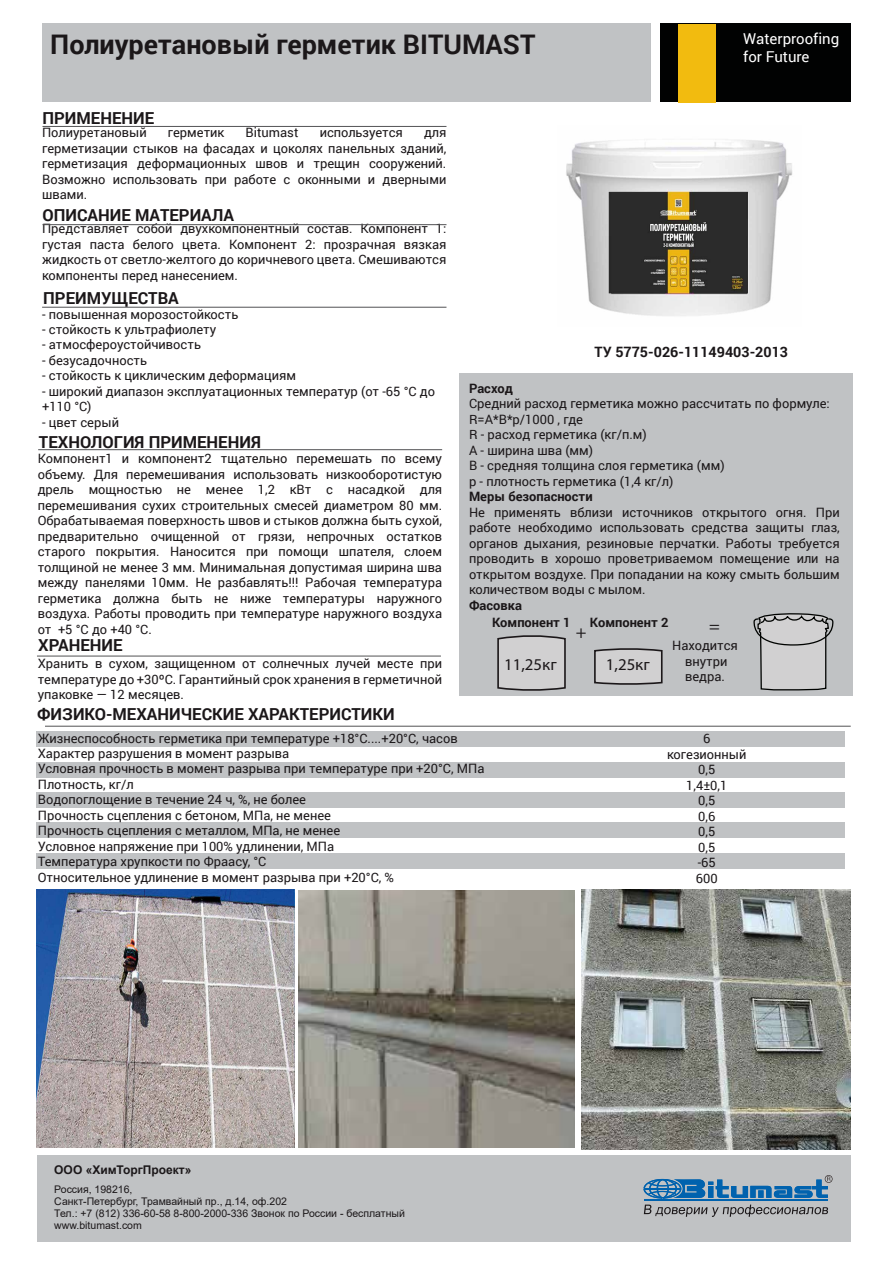
<style>
.page{position:relative;width:893px;height:1263px;background:#fff}
.page>*{position:absolute;margin:0;border:0;box-sizing:border-box;transform-origin:0 0}
.t1{font:700 27px "Roboto";color:#1b1719}
.t2{font:18px "Myriad Pro";color:#1b1719}
.t3{font:700 16.5px "Roboto";color:#1b1719}
.t4{font:16.5px "Myriad Pro";color:#1b1719}
.t5{font:15px/18px "Roboto";color:#fff}
.t6{font:700 14.25px "Roboto";color:#1b1719}
.t7{font:12.9px/15.5px "Roboto";color:#1b1719;text-align:justify}
.t8{font:700 12.9px "Roboto";color:#1b1719}
.t9{font:700 12px "Arial";color:#1b1719}
.t10{font:10.5px/12px "Arial";color:#1b1719}
</style>
<div class="page">
<div style="left:459px;top:373px;width:394px;height:323px;background:#c0c2c4"></div>
<div style="left:37px;top:732px;width:808px;height:15px;background:#c0c2c4"></div>
<div style="left:37px;top:762px;width:808px;height:16px;background:#c0c2c4"></div>
<div style="left:37px;top:822px;width:808px;height:15px;background:#c0c2c4"></div>
<div style="left:37px;top:792px;width:808px;height:15px;background:#c0c2c4"></div>
<div style="left:37px;top:853px;width:808px;height:15px;background:#c0c2c4"></div>
<hr style="left:38px;top:449px;width:404px;height:1px;background:#525254">
<hr style="left:37px;top:656px;width:404px;height:1px;background:#525254">
<hr style="left:42px;top:307px;width:404px;height:1px;background:#525254">
<hr style="left:43px;top:224px;width:403px;height:1px;background:#525254">
<hr style="left:43px;top:126px;width:403px;height:1px;background:#525254">
<hr style="left:45px;top:726px;width:806px;height:1px;background:#525254">
<div style="left:37px;top:1155px;width:814px;height:87px;background:#c0c2c4"></div>
<hr style="left:645px;top:1199px;width:183px;height:2px;background:#0062ae">
<svg style="left:643px;top:1175px;width:190px;height:23px"></svg>
<svg style="left:644px;top:1204px;width:184px;height:13px"></svg>
<div style="left:43px;top:23px;width:807px;height:79px;background:#c0c2c4"></div>
<div style="left:652px;top:20px;width:8px;height:87px;background:#fff"></div>
<div style="left:660px;top:23px;width:191px;height:79px;background:#010202"></div>
<svg style="left:497px;top:635px;width:69px;height:56px;background:#bebdbe"></svg>
<svg style="left:594px;top:648px;width:69px;height:36px;background:#bab9ba"></svg>
<div style="left:679px;top:24px;width:37px;height:78px;background:#f2bb0f"></div>
<img style="left:581px;top:890px;width:270px;height:260px">
<img style="left:37px;top:890px;width:258px;height:258px">
<img style="left:299px;top:891px;width:276px;height:257px">
<svg style="left:754px;top:613px;width:79px;height:78px"></svg>
<img style="left:566px;top:139px;width:227px;height:177px">
<h1 class="t1" style="left:50px;top:28px;width:487px">Полиуретановый герметик BITUMAST</h1>
<p class="t5" style="left:743px;top:29px;width:98px">Waterproofing for Future</p>
<p class="t3" style="left:43px;top:108px;width:113px">ПРИМЕНЕНИЕ</p>
<p class="t7" style="left:42px;top:125px;width:106px">Полиуретановый</p>
<p class="t7" style="left:168px;top:125px;width:58px">герметик</p>
<p class="t7" style="left:246px;top:125px;width:54px">Bitumast</p>
<p class="t7" style="left:320px;top:125px;width:85px">используется</p>
<p class="t7" style="left:42px;top:125px;width:406px;text-indent:382px">для герметизации стыков на фасадах и цоколях панельных зданий, герметизация деформационных швов и трещин сооружений.<br>Возможно использовать при работе с оконными и дверными швами.</p>
<p class="t3" style="left:43px;top:205px;width:193px">ОПИСАНИЕ МАТЕРИАЛА</p>
<p class="t7" style="left:42px;top:221px;width:406px">Представляет собой двухкомпонентный состав. Компонент 1: густая паста белого цвета. Компонент 2: прозрачная вязкая жидкость от светло-желтого до коричневого цвета. Смешиваются компоненты перед нанесением.</p>
<p class="t7" style="left:42px;top:306px;width:198px">- повышенная морозостойкость</p>
<p class="t7" style="left:42px;top:322px;width:176px">- стойкость к ультрафиолету</p>
<p class="t7" style="left:42px;top:337px;width:160px">- атмосфероустойчивость</p>
<p class="t7" style="left:42px;top:353px;width:107px">- безусадочность</p>
<p class="t7" style="left:42px;top:368px;width:255px">- стойкость к циклическим деформациям</p>
<p class="t7" style="left:42px;top:384px;width:395px">- широкий диапазон эксплуатационных температур (от -65 °С до +110 °С)</p>
<p class="t7" style="left:42px;top:415px;width:78px">- цвет серый</p>
<p class="t3" style="left:43px;top:288px;width:137px">ПРЕИМУЩЕСТВА</p>
<p class="t3" style="left:39px;top:432px;width:223px">ТЕХНОЛОГИЯ ПРИМЕНЕНИЯ</p>
<p class="t7" style="left:38px;top:451px;width:406px">Компонент1 и компонент2 тщательно перемешать по всему объему. Для перемешивания использовать низкооборотистую дрель мощностью не менее 1,2 кВт с насадкой для перемешивания сухих строительных смесей диаметром 80 мм.<br>Обрабатываемая поверхность швов и стыков должна быть сухой, предварительно очищенной от грязи, непрочных остатков старого покрытия. Наносится при помощи шпателя, слоем толщиной не менее 3 мм. Минимальная допустимая ширина шва между панелями 10мм. Не разбавлять!!! Рабочая температура герметика должна быть не ниже температуры наружного воздуха. Работы проводить при температуре наружного воздуха от +5 °С до +40 °С.</p>
<p class="t3" style="left:38px;top:636px;width:86px">ХРАНЕНИЕ</p>
<p class="t7" style="left:38px;top:656px;width:406px">Хранить в сухом, защищенном от солнечных лучей месте при температуре до +30ºС. Гарантийный срок хранения в герметичной упаковке — 12 месяцев.</p>
<p class="t3" style="left:37px;top:704px;width:359px">ФИЗИКО-МЕХАНИЧЕСКИЕ ХАРАКТЕРИСТИКИ</p>
<p class="t6" style="left:595px;top:344px;width:195px">ТУ 5775-026-11149403-2013</p>
<p class="t8" style="left:469px;top:380px;width:45px">Расход</p>
<p class="t7" style="left:469px;top:396px;width:362px;text-align:left">Средний расход герметика можно рассчитать по формуле:<br>R=A*B*р/1000 , где<br>R - расход герметика (кг/п.м)<br>А - ширина шва (мм)<br>В - средняя толщина слоя герметика (мм)<br>р - плотность герметика (1,4 кг/л)</p>
<p class="t8" style="left:469px;top:489px;width:125px">Меры безопасности</p>
<p class="t7" style="left:469px;top:504px;width:372px">Не применять вблизи источников открытого огня. При работе необходимо использовать средства защиты глаз, органов дыхания, резиновые перчатки. Работы требуется проводить в хорошо проветриваемом помещение или на открытом воздухе. При попадании на кожу смыть большим количеством воды с мылом.</p>
<p class="t8" style="left:469px;top:597px;width:54px">Фасовка</p>
<p class="t8" style="left:492px;top:615px;width:80px">Компонент 1</p>
<p class="t8" style="left:590px;top:615px;width:80px">Компонент 2</p>
<h2 class="t2" style="left:576px;top:620px;width:12px">+</h2>
<h2 class="t2" style="left:709px;top:614px;width:12px">=</h2>
<p class="t4" style="left:504px;top:654px;width:54px">11,25кг</p>
<p class="t4" style="left:606px;top:654px;width:45px">1,25кг</p>
<p class="t7" style="left:672px;top:638px;width:67px;text-align:center">Находится внутри ведра.</p>
<p class="t7" style="left:38px;top:730px;width:448px;text-align:left">Жизнеспособность герметика при температуре +18°С....+20°С, часов Характер разрушения в момент разрыва<br>Условная прочность в момент разрыва при температуре при +20°С, МПа Плотность, кг/л<br>Водопоглощение в течение 24 ч, %, не более<br>Прочность сцепления с бетоном, МПа, не менее<br>Прочность сцепления с металлом, МПа, не менее<br>Условное напряжение при 100% удлинении, МПа<br>Температура хрупкости по Фраасу, °С<br>Относительное удлинение в момент разрыва при +20°С, %</p>
<p class="t7" style="left:667px;top:731px;width:81px;text-align:center">6 когезионный<br>0,5<br>1,4±0,1<br>0,5<br>0,6<br>0,5<br>0,5<br>-65<br>600</p>
<p class="t9" style="left:54px;top:1161px;width:139px">ООО «ХимТоргПроект»</p>
<p class="t10" style="left:54px;top:1183px;width:352px">Россия, 198216,<br>Санкт-Петербург, Трамвайный пр., д.14, оф.202<br>Тел.: +7 (812) 336-60-58 8-800-2000-336 Звонок по России - бесплатный www.bitumast.com</p>
</div>
